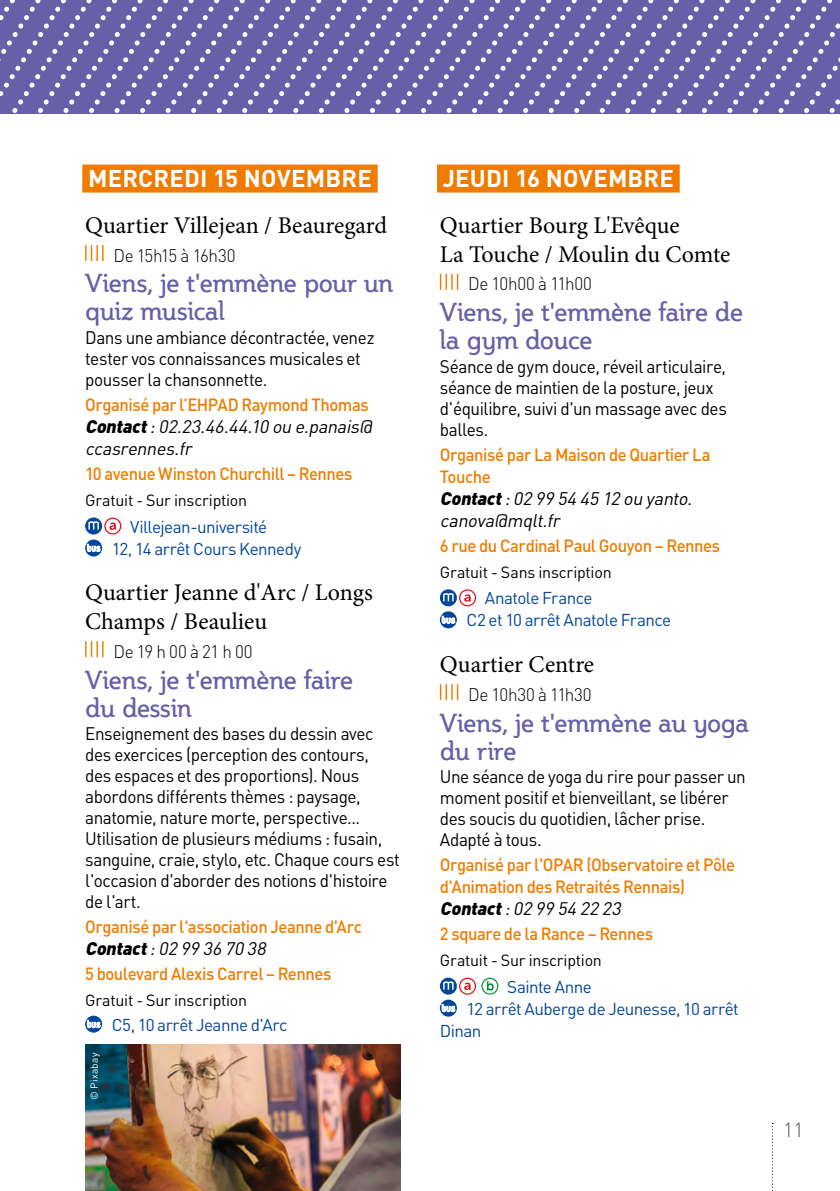
<style>
.page{position:relative;width:840px;height:1191px;background:#fff}
.page>*{position:absolute;margin:0;border:0;box-sizing:border-box;transform-origin:0 0}
.t1{font:26px/28px "Steinem";letter-spacing:-.01em;color:#675fa7}
.t2{font:24px/28.8px "Minion Pro";color:#000}
.t3{font:700 24px "DIN Pro";letter-spacing:.005em;color:#fff}
.t4{font:300 20px "DIN Pro";color:#565655}
.t5{font:18px/21px "DIN Pro";letter-spacing:-.025em;color:#000;scale:.95 1}
.t6{font:italic 18px/22px "DIN Pro";color:#000}
.t7{font:300 18px "DIN Pro";letter-spacing:-.02em;color:#000;scale:.95 1}
.t8{font:500 17.6px/22px "DIN Pro";letter-spacing:-.025em;color:#ef7c00;scale:.95 1}
.t9{font:17px/22px "DIN Pro";letter-spacing:-.03em;color:#004699}
.t10{font:16px "DIN Pro";letter-spacing:-.015em;color:#000}
.t11{font:10px "DIN Pro";letter-spacing:.03em;color:#fff}
.s1{font-weight:900}
</style>
<div class="page">
<svg style="left:597px;top:0;width:242px;height:113px;background:#746dae"></svg>
<svg style="left:572px;top:0;width:25px;height:113px;background:#756daf"></svg>
<svg style="left:546px;top:0;width:26px;height:113px;background:#746daf"></svg>
<svg style="left:470px;top:0;width:76px;height:113px;background:#746daf"></svg>
<svg style="left:393px;top:0;width:77px;height:113px;background:#746daf"></svg>
<svg style="left:342px;top:0;width:51px;height:113px;background:#746daf"></svg>
<svg style="left:0;top:0;width:342px;height:113px;background:#746dae"></svg>
<svg style="left:771px;top:1123px;width:2px;height:68px"></svg>
<div style="left:82px;top:164px;width:295px;height:28px;background:#ef7c00"></div>
<svg style="left:85px;top:245px;width:19px;height:16px"></svg>
<svg style="left:85px;top:641px;width:19px;height:16px"></svg>
<svg style="left:85px;top:517px;width:17px;height:17px"></svg>
<svg style="left:88px;top:517px;width:33px;height:17px"></svg>
<svg style="left:85px;top:539px;width:17px;height:17px"></svg>
<svg style="left:87px;top:544px;width:13px;height:8px"></svg>
<svg style="left:85px;top:1015px;width:17px;height:17px"></svg>
<svg style="left:87px;top:1020px;width:13px;height:8px"></svg>
<img style="left:85px;top:1045px;width:315px;height:146px">
<div style="left:437px;top:164px;width:242px;height:28px;background:#ef7c00"></div>
<svg style="left:439px;top:274px;width:20px;height:16px"></svg>
<svg style="left:439px;top:684px;width:20px;height:16px"></svg>
<svg style="left:439px;top:589px;width:17px;height:17px"></svg>
<svg style="left:443px;top:593px;width:10px;height:8px"></svg>
<svg style="left:459px;top:589px;width:17px;height:17px"></svg>
<svg style="left:439px;top:611px;width:17px;height:17px"></svg>
<svg style="left:441px;top:616px;width:14px;height:7px"></svg>
<svg style="left:439px;top:977px;width:17px;height:17px"></svg>
<svg style="left:443px;top:981px;width:10px;height:8px"></svg>
<svg style="left:459px;top:977px;width:39px;height:17px"></svg>
<svg style="left:439px;top:999px;width:17px;height:17px"></svg>
<svg style="left:441px;top:1004px;width:14px;height:8px"></svg>
<h2 class="t3" style="left:88px;top:158px;width:285px">MERCREDI 15 NOVEMBRE</h2>
<h2 class="t2" style="left:85px;top:211px;width:303px">Quartier Villejean / Beauregard</h2>
<p class="t7" style="left:113px;top:241px;width:130px">De 15h15 à 16h30</p>
<h1 class="t1" style="left:85px;top:270px;width:309px">Viens, je t'emmène pour un quiz musical</h1>
<p class="t5" style="left:85px;top:325px;width:306px">Dans une ambiance décontractée, venez tester vos connaissances musicales et pousser la chansonnette.</p>
<p class="t8" style="left:85px;top:392px;width:300px">Organisé par l’EHPAD Raymond Thomas</p>
<p class="t6" style="left:85px;top:414px;width:292px"><span class="s1">Contact</span>:02.23.46.44.10ou e.panais@ ccasrennes.fr</p>
<p class="t8" style="left:85px;top:461px;width:283px">10 avenue Winston Churchill – Rennes</p>
<p class="t10" style="left:85px;top:487px;width:163px">Gratuit - Sur inscription</p>
<p class="t9" style="left:112px;top:514px;width:191px;text-indent:18px">Villejean-université<br>12, 14 arrêt Cours Kennedy</p>
<h2 class="t2" style="left:85px;top:578px;width:289px">Quartier Jeanne d'Arc / Longs<br>Champs / Beaulieu</h2>
<p class="t7" style="left:113px;top:637px;width:148px">De 19 h 00 à 21 h 00</p>
<h1 class="t1" style="left:85px;top:666px;width:269px">Viens, je t'emmène faire du dessin</h1>
<p class="t5" style="left:85px;top:721px;width:333px">Enseignement des bases du dessin avec des exercices (perception des contours,<br>des espaces et des proportions). Nous abordons différents thèmes : paysage, anatomie, nature morte, perspective...<br>Utilisation de plusieurs médiums : fusain, sanguine, craie, stylo, etc. Chaque cours est l'occasion d'aborder des notions d'histoire de l'art.</p>
<p class="t8" style="left:85px;top:914px;width:292px">Organisé par l'association Jeanne d'Arc</p>
<p class="t6" style="left:85px;top:936px;width:186px"><span class="s1">Contact</span>:0299367038</p>
<p class="t8" style="left:85px;top:961px;width:260px">5 boulevard Alexis Carrel – Rennes</p>
<p class="t10" style="left:85px;top:987px;width:163px">Gratuit - Sur inscription</p>
<p class="t9" style="left:112px;top:1011px;width:177px">C5, 10 arrêt Jeanne d'Arc</p>
<p class="t11" style="left:86px;top:1100px;width:49px;rotate:-90deg">© Pixabay</p>
<h2 class="t3" style="left:442px;top:158px;width:232px">JEUDI 16 NOVEMBRE</h2>
<h2 class="t2" style="left:439px;top:211px;width:292px">Quartier Bourg L'Evêque<br>La Touche / Moulin du Comte</h2>
<p class="t7" style="left:468px;top:270px;width:132px">De 10h00 à 11h00</p>
<h1 class="t1" style="left:439px;top:298px;width:304px">Viens, je t'emmène faire de la gym douce</h1>
<p class="t5" style="left:439px;top:354px;width:303px">Séance de gym douce, réveil articulaire, séance de maintien de la posture, jeux d'équilibre, suivi d'un massage avec des balles.</p>
<p class="t8" style="left:439px;top:442px;width:286px">Organisé par La Maison de Quartier La<br>Touche</p>
<p class="t6" style="left:439px;top:486px;width:258px"><span class="s1">Contact</span>:0299544512ou yanto. canova@mqlt.fr</p>
<p class="t8" style="left:439px;top:532px;width:296px">6 rue du Cardinal Paul Gouyon – Rennes</p>
<p class="t10" style="left:439px;top:559px;width:173px">Gratuit - Sans inscription</p>
<p class="t9" style="left:466px;top:585px;width:206px;text-indent:18px">Anatole France<br>C2 et 10 arrêt Anatole France</p>
<h2 class="t2" style="left:439px;top:650px;width:156px">Quartier Centre</h2>
<p class="t7" style="left:468px;top:680px;width:131px">De 10h30 à 11h30</p>
<h1 class="t1" style="left:439px;top:709px;width:310px">Viens, je t'emmène au yoga du rire</h1>
<p class="t5" style="left:439px;top:764px;width:323px">Une séance de yoga du rire pour passer un moment positif et bienveillant, se libérer des soucis du quotidien, lâcher prise.<br>Adapté à tous.</p>
<p class="t8" style="left:439px;top:852px;width:312px">Organisé par l'OPAR (Observatoire et Pôle d'Animation des Retraités Rennais)</p>
<p class="t6" style="left:439px;top:896px;width:187px"><span class="s1">Contact</span>:0299542223</p>
<p class="t8" style="left:439px;top:921px;width:226px">2 square de la Rance – Rennes</p>
<p class="t10" style="left:439px;top:947px;width:163px">Gratuit - Sur inscription</p>
<p class="t9" style="left:507px;top:973px;width:86px">Sainte Anne</p>
<p class="t9" style="left:466px;top:995px;width:273px">12 arrêt Auberge de Jeunesse, 10 arrêt</p>
<p class="t9" style="left:439px;top:1017px;width:43px">Dinan</p>
<p class="t4" style="left:782px;top:1114px;width:22px">11</p>
</div>
